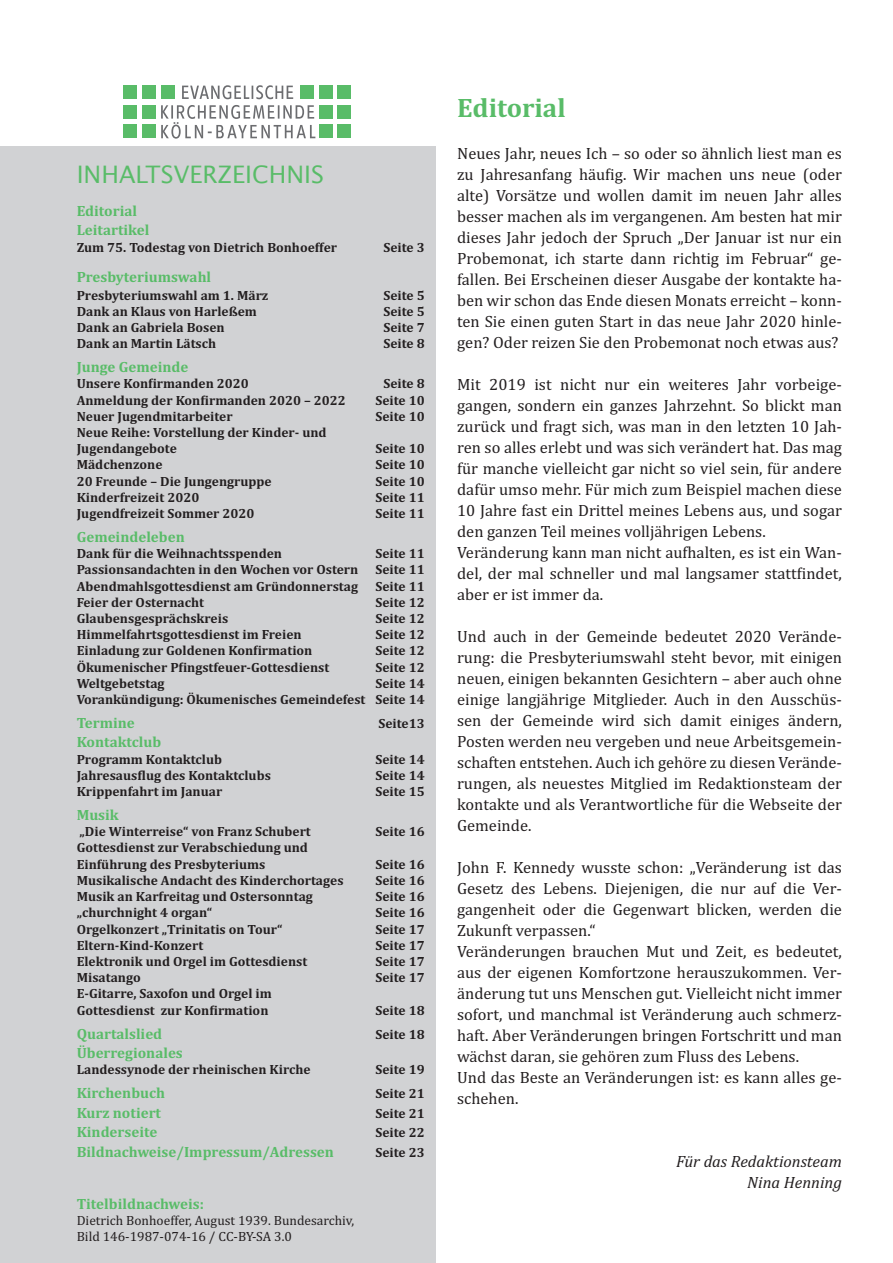
<style>
.page{position:relative;width:893px;height:1263px;background:#fff}
.page>*{position:absolute;margin:0;border:0;box-sizing:border-box;transform-origin:0 0}
.t1{font:700 27px "Cambria";color:#59bc68}
.t2{font:24px "Lucida Sans";color:#59bc68}
.t3{font:16.5px/21px "Cambria";color:#231f20;text-align:justify}
.t4{font:italic 16.5px/21px "Cambria";color:#231f20;text-align:right}
.t5{font:700 15px/19.5px "Cambria";color:#59bc68}
.t6{font:700 13.5px/16.2px "Cambria";color:#231f20}
.t7{font:13.5px/16.2px "Cambria";color:#231f20}
</style>
<div class="page">
<div style="left:0;top:147px;width:436px;height:1116px;background:#d1d2d4"></div>
<svg style="left:161px;top:105px;width:154px;height:34px"></svg>
<svg style="left:182px;top:85px;width:111px;height:14px"></svg>
<div style="left:338px;top:85px;width:13px;height:14px;background:#59bc68"></div>
<div style="left:338px;top:105px;width:13px;height:14px;background:#59bc68"></div>
<div style="left:338px;top:124px;width:13px;height:14px;background:#59bc68"></div>
<div style="left:319px;top:85px;width:13px;height:14px;background:#59bc68"></div>
<div style="left:300px;top:85px;width:13px;height:14px;background:#59bc68"></div>
<div style="left:319px;top:105px;width:13px;height:14px;background:#59bc68"></div>
<div style="left:319px;top:124px;width:13px;height:14px;background:#59bc68"></div>
<div style="left:142px;top:85px;width:14px;height:14px;background:#59bc68"></div>
<div style="left:161px;top:85px;width:14px;height:14px;background:#59bc68"></div>
<div style="left:142px;top:105px;width:14px;height:14px;background:#59bc68"></div>
<div style="left:142px;top:124px;width:14px;height:14px;background:#59bc68"></div>
<div style="left:123px;top:85px;width:14px;height:14px;background:#59bc68"></div>
<div style="left:123px;top:105px;width:14px;height:14px;background:#59bc68"></div>
<div style="left:123px;top:124px;width:14px;height:14px;background:#59bc68"></div>
<h2 class="t2" style="left:77px;top:159px;width:249px">INHALTSVERZEICHNIS</h2>
<p class="t5" style="left:77px;top:200px;width:74px">Editorial<br>Leitartikel</p>
<p class="t6" style="left:77px;top:238px;width:262px">Zum 75. Todestag von Dietrich Bonhoeffer</p>
<p class="t6" style="left:383px;top:238px;width:43px">Seite 3</p>
<p class="t5" style="left:77px;top:266px;width:136px">Presbyteriumswahl</p>
<p class="t6" style="left:77px;top:286px;width:193px">Presbyteriumswahl am 1. März</p>
<p class="t6" style="left:383px;top:286px;width:43px">Seite 5</p>
<p class="t6" style="left:77px;top:303px;width:182px">Dank an Klaus von Harleßem</p>
<p class="t6" style="left:383px;top:303px;width:43px">Seite 5</p>
<p class="t6" style="left:77px;top:319px;width:150px">Dank an Gabriela Bosen</p>
<p class="t6" style="left:383px;top:319px;width:43px">Seite 7</p>
<p class="t6" style="left:77px;top:335px;width:141px">Dank an Martin Lätsch</p>
<p class="t6" style="left:383px;top:335px;width:43px">Seite 8</p>
<p class="t5" style="left:77px;top:357px;width:113px">Junge Gemeinde</p>
<p class="t6" style="left:77px;top:375px;width:174px">Unsere Konfirmanden 2020</p>
<p class="t6" style="left:383px;top:375px;width:43px">Seite 8</p>
<p class="t6" style="left:77px;top:391px;width:271px">Anmeldung der Konfirmanden 2020 – 2022</p>
<p class="t6" style="left:375px;top:391px;width:51px">Seite 10</p>
<p class="t6" style="left:77px;top:408px;width:157px">Neuer Jugendmitarbeiter</p>
<p class="t6" style="left:375px;top:408px;width:51px">Seite 10</p>
<p class="t6" style="left:77px;top:424px;width:251px">Neue Reihe: Vorstellung der Kinder- und<br>Jugendangebote</p>
<p class="t6" style="left:375px;top:440px;width:51px">Seite 10</p>
<p class="t6" style="left:77px;top:456px;width:87px">Mädchenzone</p>
<p class="t6" style="left:375px;top:456px;width:51px">Seite 10</p>
<p class="t6" style="left:77px;top:472px;width:197px">20 Freunde – Die Jungengruppe</p>
<p class="t6" style="left:375px;top:472px;width:51px">Seite 10</p>
<p class="t6" style="left:77px;top:489px;width:124px">Kinderfreizeit 2020</p>
<p class="t6" style="left:375px;top:489px;width:51px">Seite 11</p>
<p class="t6" style="left:77px;top:505px;width:179px">Jugendfreizeit Sommer 2020</p>
<p class="t6" style="left:375px;top:505px;width:51px">Seite 11</p>
<p class="t5" style="left:77px;top:527px;width:110px">Gemeindeleben</p>
<p class="t6" style="left:77px;top:545px;width:207px">Dank für die Weihnachtsspenden</p>
<p class="t6" style="left:375px;top:545px;width:51px">Seite 11</p>
<p class="t6" style="left:77px;top:561px;width:283px">Passionsandachten in den Wochen vor Ostern</p>
<p class="t6" style="left:375px;top:561px;width:51px">Seite 11</p>
<p class="t6" style="left:77px;top:577px;width:283px">Abendmahlsgottesdienst am Gründonnerstag</p>
<p class="t6" style="left:375px;top:577px;width:51px">Seite 11</p>
<p class="t6" style="left:77px;top:594px;width:129px">Feier der Osternacht</p>
<p class="t6" style="left:375px;top:594px;width:51px">Seite 12</p>
<p class="t6" style="left:77px;top:610px;width:153px">Glaubensgesprächskreis</p>
<p class="t6" style="left:375px;top:610px;width:51px">Seite 12</p>
<p class="t6" style="left:77px;top:626px;width:227px">Himmelfahrtsgottesdienst im Freien</p>
<p class="t6" style="left:375px;top:626px;width:51px">Seite 12</p>
<p class="t6" style="left:77px;top:642px;width:237px">Einladung zur Goldenen Konfirmation</p>
<p class="t6" style="left:375px;top:642px;width:51px">Seite 12</p>
<p class="t6" style="left:77px;top:658px;width:254px">Ökumenischer Pfingstfeuer-Gottesdienst</p>
<p class="t6" style="left:375px;top:658px;width:51px">Seite 12</p>
<p class="t6" style="left:77px;top:675px;width:89px">Weltgebetstag</p>
<p class="t6" style="left:77px;top:675px;width:349px;text-align:right">Seite 14<br>Vorankündigung: Ökumenisches Gemeindefest Seite 14</p>
<p class="t5" style="left:77px;top:713px;width:60px">Termine</p>
<p class="t6" style="left:378px;top:715px;width:48px">Seite13</p>
<p class="t5" style="left:77px;top:732px;width:86px">Kontaktclub</p>
<p class="t6" style="left:77px;top:750px;width:147px">Programm Kontaktclub</p>
<p class="t6" style="left:375px;top:750px;width:51px">Seite 14</p>
<p class="t6" style="left:77px;top:767px;width:196px">Jahresausflug des Kontaktclubs</p>
<p class="t6" style="left:375px;top:767px;width:51px">Seite 14</p>
<p class="t6" style="left:77px;top:783px;width:147px">Krippenfahrt im Januar</p>
<p class="t6" style="left:375px;top:783px;width:51px">Seite 15</p>
<p class="t5" style="left:77px;top:805px;width:44px">Musik</p>
<p class="t6" style="left:80px;top:823px;width:233px">„Die Winterreise“ von Franz Schubert</p>
<p class="t6" style="left:375px;top:823px;width:51px">Seite 16</p>
<p class="t6" style="left:77px;top:839px;width:233px">Gottesdienst zur Verabschiedung und<br>Einführung des Presbyteriums</p>
<p class="t6" style="left:375px;top:855px;width:51px">Seite 16</p>
<p class="t6" style="left:77px;top:872px;width:268px">Musikalische Andacht des Kinderchortages</p>
<p class="t6" style="left:375px;top:872px;width:51px">Seite 16</p>
<p class="t6" style="left:77px;top:888px;width:238px">Musik an Karfreitag und Ostersonntag</p>
<p class="t6" style="left:375px;top:888px;width:51px">Seite 16</p>
<p class="t6" style="left:77px;top:904px;width:137px">„churchnight 4 organ“</p>
<p class="t6" style="left:375px;top:904px;width:51px">Seite 16</p>
<p class="t6" style="left:77px;top:920px;width:207px">Orgelkonzert „Trinitatis on Tour“</p>
<p class="t6" style="left:375px;top:920px;width:51px">Seite 17</p>
<p class="t6" style="left:77px;top:936px;width:128px">Eltern-Kind-Konzert</p>
<p class="t6" style="left:375px;top:936px;width:51px">Seite 17</p>
<p class="t6" style="left:77px;top:953px;width:232px">Elektronik und Orgel im Gottesdienst</p>
<p class="t6" style="left:375px;top:953px;width:51px">Seite 17</p>
<p class="t6" style="left:77px;top:969px;width:66px">Misatango</p>
<p class="t6" style="left:375px;top:969px;width:51px">Seite 17</p>
<p class="t6" style="left:77px;top:985px;width:197px">E-Gitarre, Saxofon und Orgel im<br>Gottesdienst zur Konfirmation</p>
<p class="t6" style="left:375px;top:1001px;width:51px">Seite 18</p>
<p class="t5" style="left:77px;top:1023px;width:87px">Quartalslied</p>
<p class="t6" style="left:375px;top:1025px;width:51px">Seite 18</p>
<p class="t5" style="left:77px;top:1043px;width:108px">Überregionales</p>
<p class="t6" style="left:77px;top:1061px;width:235px">Landessynode der rheinischen Kirche</p>
<p class="t6" style="left:375px;top:1061px;width:51px">Seite 19</p>
<p class="t5" style="left:77px;top:1083px;width:90px">Kirchenbuch</p>
<p class="t6" style="left:375px;top:1085px;width:51px">Seite 21</p>
<p class="t5" style="left:77px;top:1102px;width:86px">Kurz notiert</p>
<p class="t6" style="left:375px;top:1104px;width:51px">Seite 21</p>
<p class="t5" style="left:77px;top:1122px;width:82px">Kinderseite</p>
<p class="t6" style="left:375px;top:1124px;width:51px">Seite 22</p>
<p class="t5" style="left:77px;top:1141px;width:259px">Bildnachweise/Impressum/Adressen</p>
<p class="t6" style="left:375px;top:1143px;width:51px">Seite 23</p>
<p class="t5" style="left:77px;top:1193px;width:129px">Titelbildnachweis:</p>
<p class="t7" style="left:77px;top:1212px;width:279px">Dietrich Bonhoeffer, August 1939. Bundesarchiv,<br>Bild 146-1987-074-16 / CC-BY-SA 3.0</p>
<h1 class="t1" style="left:457px;top:89px;width:110px">Editorial</h1>
<p class="t3" style="left:457px;top:143px;width:386px">Neues Jahr, neues Ich – so oder so ähnlich liest man es zu Jahresanfang häufig. Wir machen uns neue (oder alte) Vorsätze und wollen damit im neuen Jahr alles besser machen als im vergangenen. Am besten hat mir dieses Jahr jedoch der Spruch „Der Januar ist nur ein Probemonat, ich starte dann richtig im Februar“ ge&shy;fallen. Bei Erscheinen dieser Ausgabe der kontakte ha&shy;ben wir schon das Ende diesen Monats erreicht – konn&shy;ten Sie einen guten Start in das neue Jahr 2020 hinle&shy;gen? Oder reizen Sie den Probemonat noch etwas aus?</p>
<p class="t3" style="left:457px;top:374px;width:386px;text-align:left">Mit 2019 ist nicht nur ein weiteres Jahr vorbeige&shy;gangen, sondern ein ganzes Jahrzehnt. So blickt man zurück und fragt sich, was man in den letzten 10 Jah&shy;ren so alles erlebt und was sich verändert hat. Das mag für manche vielleicht gar nicht so viel sein, für andere dafür umso mehr. Für mich zum Beispiel machen diese 10 Jahre fast ein Drittel meines Lebens aus, und sogar den ganzen Teil meines volljährigen Lebens.<br>Veränderung kann man nicht aufhalten, es ist ein Wan&shy;del, der mal schneller und mal langsamer stattfindet, aber er ist immer da.</p>
<p class="t3" style="left:457px;top:626px;width:386px">Und auch in der Gemeinde bedeutet 2020 Verände&shy;rung: die Presbyteriumswahl steht bevor, mit einigen neuen, einigen bekannten Gesichtern – aber auch ohne einige langjährige Mitglieder. Auch in den Ausschüs&shy;sen der Gemeinde wird sich damit einiges ändern, Posten werden neu vergeben und neue Arbeitsgemein&shy;schaften entstehen. Auch ich gehöre zu diesen Verände&shy;rungen, als neuestes Mitglied im Redaktionsteam der kontakte und als Verantwortliche für die Webseite der Gemeinde.</p>
<p class="t3" style="left:457px;top:857px;width:386px;text-align:left">John F. Kennedy wusste schon: „Veränderung ist das Gesetz des Lebens. Diejenigen, die nur auf die Ver&shy;gangenheit oder die Gegenwart blicken, werden die Zukunft verpassen.“<br>Veränderungen brauchen Mut und Zeit, es bedeutet, aus der eigenen Komfortzone herauszukommen. Ver&shy;änderung tut uns Menschen gut. Vielleicht nicht immer sofort, und manchmal ist Veränderung auch schmerz&shy;haft. Aber Veränderungen bringen Fortschritt und man wächst daran, sie gehören zum Fluss des Lebens.<br>Und das Beste an Veränderungen ist: es kann alles ge&shy;schehen.</p>
<p class="t4" style="left:676px;top:1150px;width:167px">Für das Redaktionsteam<br>Nina Henning</p>
</div>
